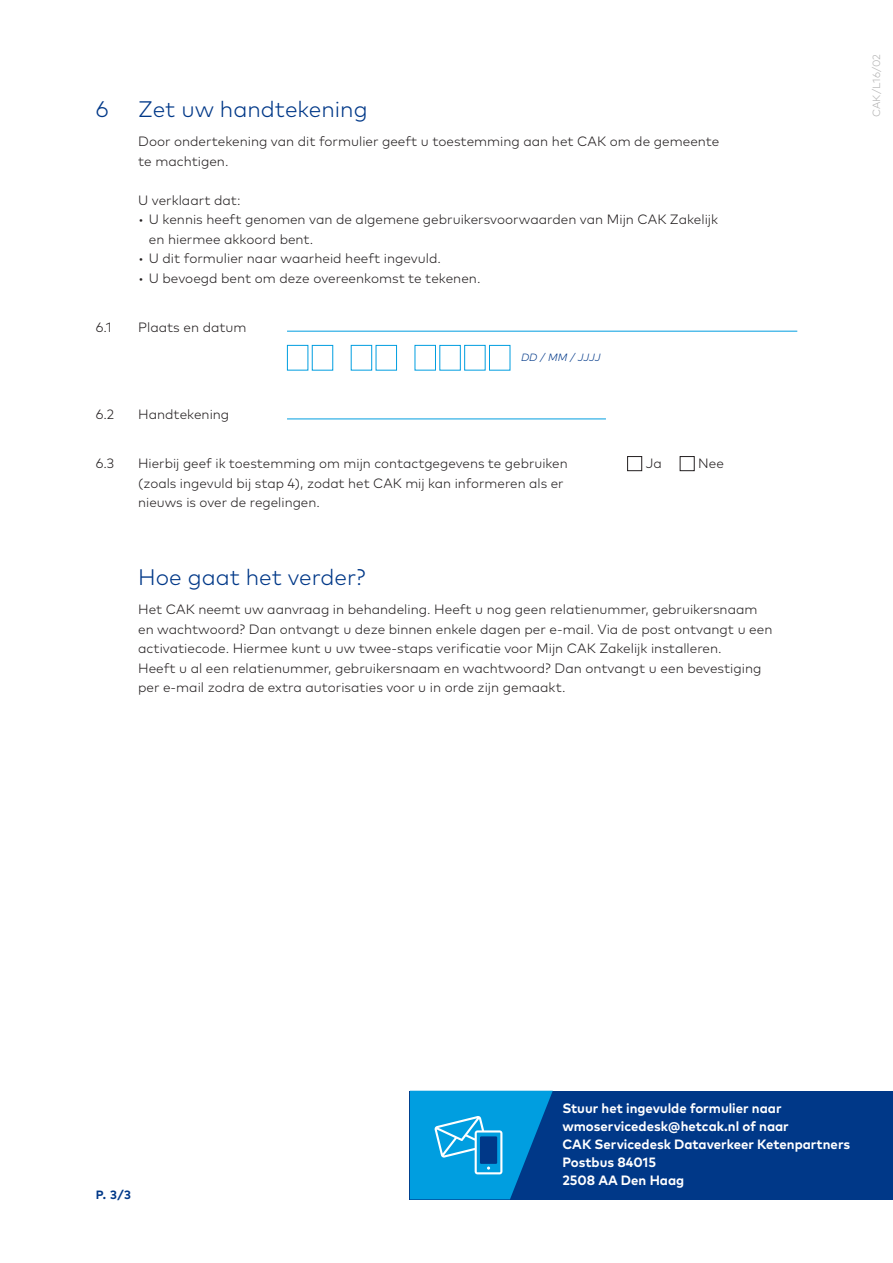
<style>
.page{position:relative;width:893px;height:1263px;background:#fff}
.page>*{position:absolute;margin:0;border:0;box-sizing:border-box;transform-origin:0 0}
._03___tussenkop{font:300 22.5px "Mark Pro";color:#003888}
._11___invulregel{font:300 13.5px/19.5px "Mark Pro";color:#231f20}
._08___TOOLTIP_broodt{font:700 13.5px "Mark Pro";color:#fff}
.t1{font:700 12px "Mark Pro";color:#003888}
._11___invulregel-2{font:italic 300 10.5px "Mark Pro";letter-spacing:-.005em;color:#003888}
.t2{font:300 10.5px "Mark Pro";color:#b3b3b3}
</style>
<div class="page">
<div style="left:410px;top:1091px;width:483px;height:108px;background:#003888"></div>
<svg style="left:410px;top:1091px;width:143px;height:108px"></svg>
<hr style="left:287px;top:331px;width:510px;height:1px;background:#009ee0">
<div style="left:287px;top:345px;width:21px;height:25px;border:1px solid #009ee0"></div>
<div style="left:351px;top:345px;width:21px;height:25px;border:1px solid #009ee0"></div>
<div style="left:376px;top:345px;width:21px;height:25px;border:1px solid #009ee0"></div>
<div style="left:415px;top:345px;width:21px;height:25px;border:1px solid #009ee0"></div>
<div style="left:439px;top:345px;width:22px;height:25px;border:1px solid #009ee0"></div>
<div style="left:464px;top:345px;width:22px;height:25px;border:1px solid #009ee0"></div>
<div style="left:489px;top:345px;width:21px;height:25px;border:1px solid #009ee0"></div>
<hr style="left:287px;top:419px;width:319px;height:1px;background:#009ee0">
<div style="left:627px;top:456px;width:15px;height:15px;border:1px solid #231f20"></div>
<div style="left:680px;top:456px;width:15px;height:15px;border:1px solid #231f20"></div>
<p class="_03___tussenkop" style="left:96px;top:92px;width:14px">6</p>
<p class="_03___tussenkop" style="left:138px;top:92px;width:231px">Zet uw handtekening</p>
<p class="_11___invulregel" style="left:138px;top:131px;width:583px">Door ondertekening van dit formulier geeft u toestemming aan het CAK om de gemeente</p>
<p class="_11___invulregel" style="left:138px;top:150px;width:92px">te machtigen.</p>
<p class="_11___invulregel" style="left:138px;top:189px;width:104px">U verklaart dat:</p>
<p class="_11___invulregel" style="left:149px;top:209px;width:571px;text-indent:-11px">• U kennis heeft genomen van de algemene gebruikersvoorwaarden van Mijn CAK Zakelijk en hiermee akkoord bent.</p>
<p class="_11___invulregel" style="left:138px;top:248px;width:304px">• U dit formulier naar waarheid heeft ingevuld.</p>
<p class="_11___invulregel" style="left:138px;top:267px;width:344px">• U bevoegd bent om deze overeenkomst te tekenen.</p>
<p class="_11___invulregel" style="left:96px;top:316px;width:18px">6.1</p>
<p class="_11___invulregel" style="left:138px;top:316px;width:110px">Plaats en datum</p>
<p class="_11___invulregel-2" style="left:521px;top:349px;width:81px">DD / MM / JJJJ</p>
<p class="_11___invulregel" style="left:96px;top:404px;width:20px">6.2</p>
<p class="_11___invulregel" style="left:138px;top:404px;width:93px">Handtekening</p>
<p class="_11___invulregel" style="left:96px;top:452px;width:20px">6.3</p>
<p class="_11___invulregel" style="left:138px;top:452px;width:431px">Hierbij geef ik toestemming om mijn contactgegevens te gebruiken</p>
<p class="_11___invulregel" style="left:646px;top:452px;width:18px">Ja</p>
<p class="_11___invulregel" style="left:698px;top:452px;width:27px">Nee</p>
<p class="_11___invulregel" style="left:138px;top:472px;width:427px">(zoals ingevuld bij stap 4), zodat het CAK mij kan informeren als er nieuws is over de regelingen.</p>
<p class="_03___tussenkop" style="left:138px;top:560px;width:229px">Hoe gaat het verder?</p>
<p class="_11___invulregel" style="left:138px;top:599px;width:636px">Het CAK neemt uw aanvraag in behandeling. Heeft u nog geen relatienummer, gebruikersnaam en wachtwoord? Dan ontvangt u deze binnen enkele dagen per e-mail. Via de post ontvangt u een activatiecode. Hiermee kunt u uw twee-staps verificatie voor Mijn CAK Zakelijk installeren.</p>
<p class="_11___invulregel" style="left:138px;top:657px;width:625px">Heeft u al een relatienummer, gebruikersnaam en wachtwoord? Dan ontvangt u een bevestiging</p>
<p class="_11___invulregel" style="left:138px;top:677px;width:429px">per e-mail zodra de extra autorisaties voor u in orde zijn gemaakt.</p>
<p class="t2" style="left:868px;top:117px;width:64px;rotate:-90deg">CAK/L16/02</p>
<p class="t1" style="left:96px;top:1186px;width:37px">P. 3/3</p>
<p class="_08___TOOLTIP_broodt" style="left:562px;top:1098px;width:221px">Stuur het ingevulde formulier naar</p>
<p class="_08___TOOLTIP_broodt" style="left:562px;top:1116px;width:228px">wmoservicedesk@hetcak.nl of naar</p>
<p class="_08___TOOLTIP_broodt" style="left:562px;top:1134px;width:289px">CAK Servicedesk Dataverkeer Ketenpartners</p>
<p class="_08___TOOLTIP_broodt" style="left:562px;top:1152px;width:95px">Postbus 84015</p>
<p class="_08___TOOLTIP_broodt" style="left:562px;top:1170px;width:123px">2508 AA Den Haag</p>
</div>
